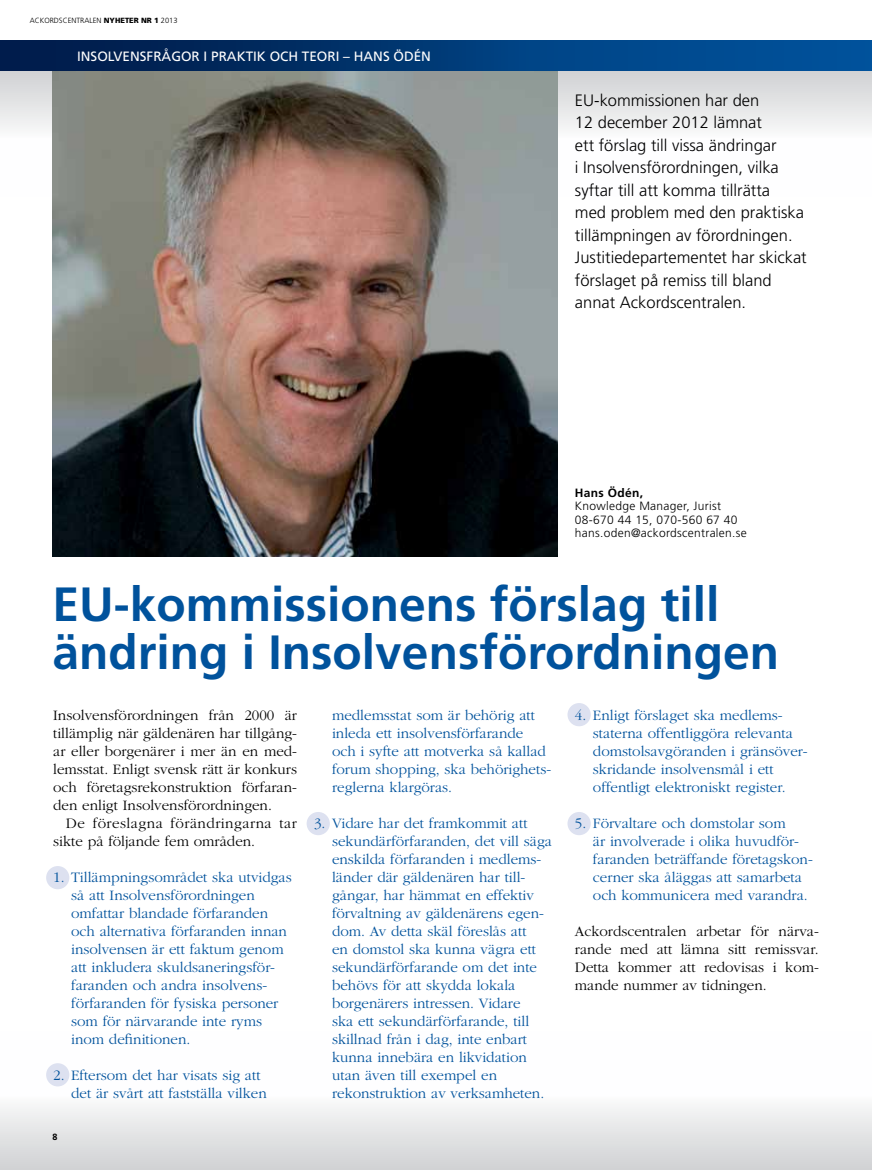
<style>
.page{position:relative;width:872px;height:1170px;background:#fff}
.page>*{position:absolute;margin:0;border:0;box-sizing:border-box;transform-origin:0 0}
.t1{font:700 48px/48px "Frutiger";color:#00529c}
.t2{font:300 16.5px/22.5px "Frutiger";color:#000}
.t3{font:300 15px/18px "Garamond";color:#00529c}
.t4{font:300 15px/18px "Garamond";color:#000;text-align:justify}
.t5{font:300 15px/18px "Garamond";letter-spacing:.03em;color:#000}
.t6{font:13.5px "Frutiger";color:#fff}
.t7{font:300 12px/13.5px "Frutiger";letter-spacing:.025em;color:#000}
.t8{font:700 12px "Frutiger";color:#000}
.t9{font:700 9px "Frutiger";color:#000}
.t10{font:300 7.5px "Frutiger";color:#000}
.t11{font:900 7.5px "Frutiger";color:#000}
.s1{font-weight:900}
</style>
<div class="page">
<div style="left:0;top:1031px;width:872px;height:138px;background:linear-gradient(to bottom,#fff,#d9dadb)"></div>
<div style="left:46px;top:866px;width:23px;height:23px;background:#dde1f0;border-radius:50%"></div>
<div style="left:306px;top:811px;width:24px;height:24px;background:#dde1f0;border-radius:50%"></div>
<div style="left:567px;top:811px;width:23px;height:24px;background:#dde1f0;border-radius:50%"></div>
<div style="left:567px;top:703px;width:23px;height:23px;background:#dde1f0;border-radius:50%"></div>
<svg style="left:1px;top:70px;width:871px;height:59px"></svg>
<img style="left:52px;top:70px;width:506px;height:486px">
<div style="left:0;top:40px;width:872px;height:30px;background:linear-gradient(to right,#001946,#0057a3)"></div>
<div style="left:46px;top:1063px;width:23px;height:23px;background:#dde1f0;border-radius:50%"></div>
<p class="t10" style="left:30px;top:16px;width:16px">ACKORDS</p>
<p class="t10" style="left:63px;top:16px;width:10px">CENTR</p>
<p class="t10" style="left:84px;top:16px;width:10px">ALEN</p>
<p class="t11" style="left:104px;top:16px;width:6px">NYHETER</p>
<p class="t10" style="left:141px;top:16px;width:38px"><span class="s1">NR 1</span> 2013</p>
<p class="t6" style="left:77px;top:48px;width:40px">INSOLVENS</p>
<p class="t6" style="left:147px;top:48px;width:98px">FRÅGOR I PRAKTIK</p>
<p class="t6" style="left:270px;top:48px;width:160px">OCH TEORI – HANS ÖDÉN</p>
<p class="t2" style="left:575px;top:89px;width:233px">EU-kommissionen har den<br>12 december 2012 lämnat<br>ett förslag till vissa ändringar<br>i Insolvensförordningen, vilka syftar till att komma tillrätta<br>med problem med den praktiska tillämpningen av förordningen.<br>Justitiedepartementet har skickat förslaget på remiss till bland annat Ackordscentralen.</p>
<p class="t8" style="left:575px;top:485px;width:70px">Hans Ödén,</p>
<p class="t7" style="left:575px;top:499px;width:173px">Knowledge Manager, Jurist<br>08-670 44 15, 070-560 67 40 hans.oden@ackordscentralen.se</p>
<h1 class="t1" style="left:52px;top:580px;width:728px">EU-kommissionens förslag till ändring i Insolvensförordningen</h1>
<p class="t4" style="left:53px;top:706px;width:245px">Insolvensförordningen från 2000 är tillämplig när gäldenären har tillgång&shy;ar eller borgenärer i mer än en med&shy;lemsstat. Enligt svensk rätt är konkurs och företagsrekonstruktion förfaran&shy;den enligt Insolvensförordningen.</p>
<p class="t5" style="left:53px;top:814px;width:245px;text-indent:13px">De föreslagna förändringarna tar sikte på följande fem områden.</p>
<p class="t3" style="left:71px;top:868px;width:222px;text-indent:-18px">1. Tillämpningsområdet ska utvidgas så att Insolvensförordningen omfattar blandade förfaranden och alternativa förfaranden innan insolvensen är ett faktum genom att inkludera skuldsaneringsför&shy;faranden och andra insolvens&shy;förfaranden för fysiska personer som för närvarande inte ryms inom definitionen.</p>
<p class="t3" style="left:71px;top:1066px;width:197px;text-indent:-18px">2. Eftersom det har visats sig att det är svårt att fastställa vilken</p>
<p class="t9" style="left:52px;top:1131px;width:7px">8</p>
<p class="t3" style="left:332px;top:706px;width:220px">medlemsstat som är behörig att inleda ett insolvensförfarande<br>och i syfte att motverka så kallad forum shopping, ska behörighets&shy;reglerna klargöras.</p>
<p class="t3" style="left:332px;top:814px;width:221px;text-indent:-18px">3. Vidare har det framkommit att sekundärförfaranden, det vill säga enskilda förfaranden i medlems&shy;länder där gäldenären har till&shy;gångar, har hämmat en effektiv förvaltning av gäldenärens egen&shy;dom. Av detta skäl föreslås att<br>en domstol ska kunna vägra ett sekundärförfarande om det inte behövs för att skydda lokala borgenärers intressen. Vidare<br>ska ett sekundärförfarande, till skillnad från i dag, inte enbart kunna innebära en likvidation utan även till exempel en rekonstruktion av verksamheten.</p>
<p class="t3" style="left:593px;top:706px;width:216px;text-indent:-18px">4. Enligt förslaget ska medlems&shy;staterna offentliggöra relevanta domstolsavgöranden i gränsöver&shy;skridande insolvensmål i ett offentligt elektroniskt register.</p>
<p class="t3" style="left:593px;top:814px;width:221px;text-indent:-18px">5. Förvaltare och domstolar som<br>är involverade i olika huvudför&shy;faranden beträffande företagskon&shy;cerner ska åläggas att samarbeta och kommunicera med varandra.</p>
<p class="t4" style="left:575px;top:922px;width:245px">Ackordscentralen arbetar för närva&shy;rande med att lämna sitt remissvar.<br>Detta kommer att redovisas i kom&shy;mande nummer av tidningen.</p>
</div>
